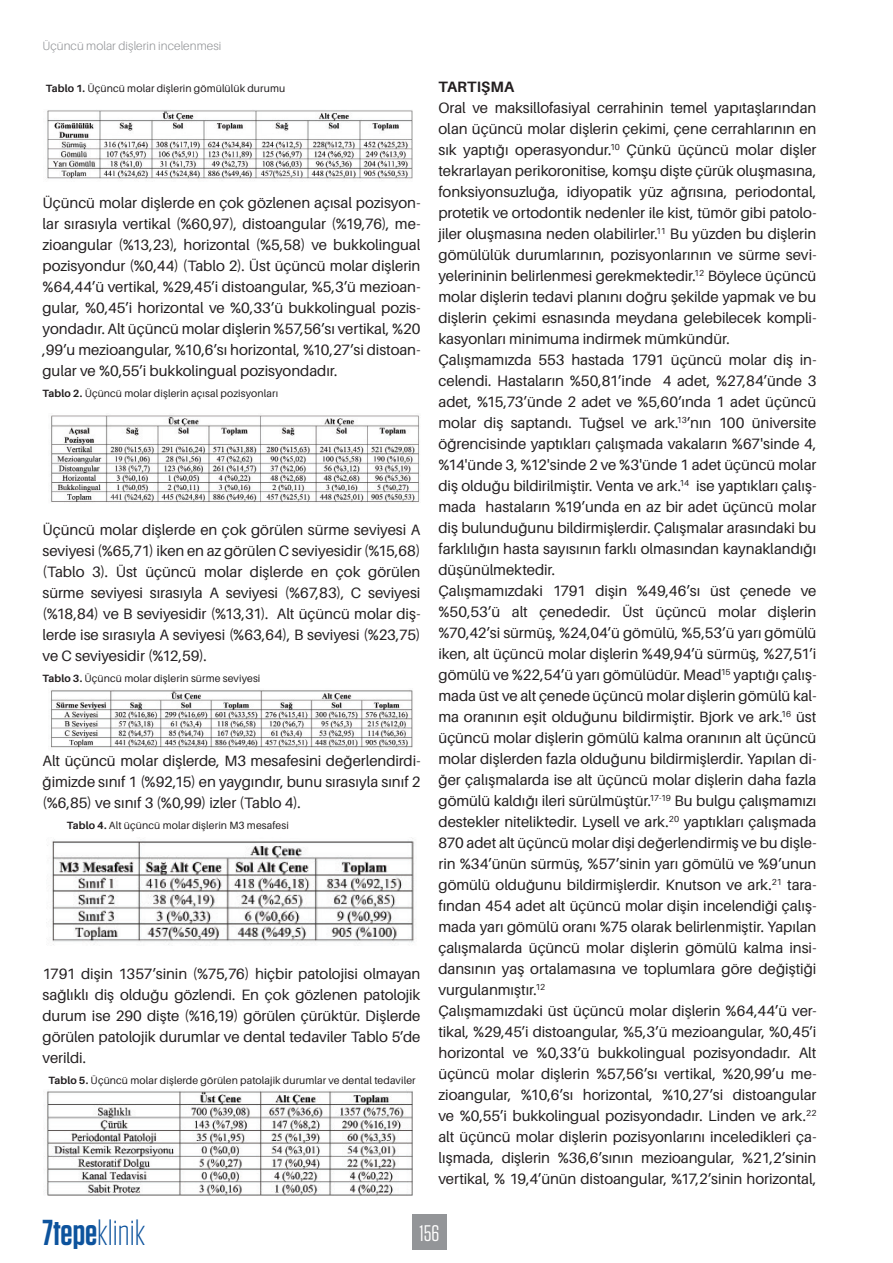
<style>
.page{position:relative;width:893px;height:1263px;background:#fff}
.page>*{position:absolute;margin:0;border:0;box-sizing:border-box;transform-origin:0 0}
.t1{font:300 36px "Tungsten";color:#0d539d}
.t2{font:22.5px "Tungsten";color:#fff}
.t3{font:15px/21px "Aileron";letter-spacing:-.005em;color:#231f20;text-align:justify}
.t4{font:700 15px "Aileron";letter-spacing:.01em;color:#231f20}
.t5{font:300 12px "Aileron";letter-spacing:.005em;color:#939598}
.t6{font:10.5px "Aileron";letter-spacing:.01em;color:#231f20}
.s1{font-weight:700}
.s2{font-weight:600}
</style>
<div class="page">
<div style="left:412px;top:1214px;width:35px;height:36px;background:#939598"></div>
<img style="left:47px;top:110px;width:365px;height:69px">
<img style="left:51px;top:415px;width:369px;height:88px">
<img style="left:51px;top:690px;width:362px;height:58px">
<img style="left:47px;top:837px;width:367px;height:108px">
<img style="left:44px;top:1090px;width:368px;height:106px">
<p class="t5" style="left:43px;top:40px;width:180px">Üçüncü molar dişlerin incelenmesi</p>
<p class="t6" style="left:46px;top:83px;width:241px"><span class="s1">Tablo 1.</span> Üçüncü molar dişlerin gömülülük durumu</p>
<p class="t3" style="left:43px;top:192px;width:379px">Üçüncü molar dişlerde en çok gözlenen açısal pozisyon&shy;lar sırasıyla vertikal (%60,97), distoangular (%19,76), me&shy;zioangular (%13,23), horizontal (%5,58) ve bukkolingual pozisyondur (%0,44) (Tablo 2). Üst üçüncü molar dişlerin %64,44’ü vertikal, %29,45’i distoangular, %5,3’ü mezioan&shy;gular, %0,45’i horizontal ve %0,33’ü bukkolingual pozis&shy;yondadır. Alt üçüncü molar dişlerin %57,56’sı vertikal, %20 ,99’u mezioangular, %10,6’sı horizontal, %10,27’si distoan&shy;gular ve %0,55’i bukkolingual pozisyondadır.</p>
<p class="t6" style="left:43px;top:387px;width:237px"><span class="s1">Tablo 2.</span> Üçüncü molar dişlerin açısal pozisyonları</p>
<p class="t3" style="left:43px;top:519px;width:379px">Üçüncü molar dişlerde en çok görülen sürme seviyesi A seviyesi (%65,71) iken en az görülen C seviyesidir (%15,68) (Tablo 3). Üst üçüncü molar dişlerde en çok görülen sürme seviyesi sırasıyla A seviyesi (%67,83), C seviyesi (%18,84) ve B seviyesidir (%13,31). Alt üçüncü molar diş&shy;lerde ise sırasıyla A seviyesi (%63,64), B seviyesi (%23,75) ve C seviyesidir (%12,59).</p>
<p class="t6" style="left:43px;top:672px;width:219px"><span class="s1">Tablo 3.</span> Üçüncü molar dişlerin sürme seviyesi</p>
<p class="t3" style="left:43px;top:750px;width:379px">Alt üçüncü molar dişlerde, M3 mesafesini değerlendirdi&shy;ğimizde sınıf 1 (%92,15) en yaygındır, bunu sırasıyla sınıf 2 (%6,85) ve sınıf 3 (%0,99) izler (Tablo 4).</p>
<p class="t6" style="left:67px;top:819px;width:223px"><span class="s1">Tablo 4.</span> Alt üçüncü molar dişlerin M3 mesafesi</p>
<p class="t3" style="left:43px;top:963px;width:379px">1791 dişin 1357’sinin (%75,76) hiçbir patolojisi olmayan sağlıklı diş olduğu gözlendi. En çok gözlenen patolojik durum ise 290 dişte (%16,19) görülen çürüktür. Dişlerde görülen patolojik durumlar ve dental tedaviler Tablo 5’de verildi.</p>
<p class="t6" style="left:49px;top:1074px;width:368px"><span class="s1">Tablo 5.</span> Üçüncü molar dişlerde görülen patolajik durumlar ve dental tedaviler</p>
<p class="t4" style="left:438px;top:79px;width:77px">TARTIŞMA</p>
<p class="t3" style="left:438px;top:98px;width:379px">Oral ve maksillofasiyal cerrahinin temel yapıtaşlarından olan üçüncü molar dişlerin çekimi, çene cerrahlarının en sık yaptığı operasyondur.<sup>10</sup> Çünkü üçüncü molar dişler tekrarlayan perikoronitise, komşu dişte çürük oluşmasına, fonksiyonsuzluğa, idiyopatik yüz ağrısına, periodontal, protetik ve ortodontik nedenler ile kist, tümör gibi patolo&shy;jiler oluşmasına neden olabilirler.<sup>11</sup> Bu yüzden bu dişlerin gömülülük durumlarının, pozisyonlarının ve sürme sevi&shy;yelerininin belirlenmesi gerekmektedir.<sup>12</sup> Böylece üçüncü molar dişlerin tedavi planını doğru şekilde yapmak ve bu dişlerin çekimi esnasında meydana gelebilecek kompli&shy;kasyonları minimuma indirmek mümkündür.</p>
<p class="t3" style="left:438px;top:350px;width:379px">Çalışmamızda 553 hastada 1791 üçüncü molar diş in&shy;celendi. Hastaların %50,81’inde 4 adet, %27,84’ünde 3 adet, %15,73’ünde 2 adet ve %5,60’ında 1 adet üçüncü molar diş saptandı. Tuğsel ve ark.<sup>13</sup>’nın 100 üniversite öğrencisinde yaptıkları çalışmada vakaların %67'sinde 4, %14'ünde 3, %12'sinde 2 ve %3'ünde 1 adet üçüncü molar diş olduğu bildirilmiştir. Venta ve ark.<sup>14</sup> ise yaptıkları çalış&shy;mada hastaların %19’unda en az bir adet üçüncü molar diş bulunduğunu bildirmişlerdir. Çalışmalar arasındaki bu farklılığın hasta sayısının farklı olmasından kaynaklandığı düşünülmektedir.</p>
<p class="t3" style="left:438px;top:581px;width:379px">Çalışmamızdaki 1791 dişin %49,46’sı üst çenede ve %50,53’ü alt çenededir. Üst üçüncü molar dişlerin %70,42’si sürmüş, %24,04’ü gömülü, %5,53’ü yarı gömülü iken, alt üçüncü molar dişlerin %49,94’ü sürmüş, %27,51’i gömülü ve %22,54’ü yarı gömülüdür. Mead<sup>15</sup> yaptığı çalış&shy;mada üst ve alt çenede üçüncü molar dişlerin gömülü kal&shy;ma oranının eşit olduğunu bildirmiştir. Bjork ve ark.<sup>16</sup> üst üçüncü molar dişlerin gömülü kalma oranının alt üçüncü molar dişlerden fazla olduğunu bildirmişlerdir. Yapılan di&shy;ğer çalışmalarda ise alt üçüncü molar dişlerin daha fazla gömülü kaldığı ileri sürülmüştür.<sup>17-19</sup> Bu bulgu çalışmamızı destekler niteliktedir. Lysell ve ark.<sup>20</sup> yaptıkları çalışmada 870 adet alt üçüncü molar dişi değerlendirmiş ve bu dişle&shy;rin %34’ünün sürmüş, %57’sinin yarı gömülü ve %9’unun gömülü olduğunu bildirmişlerdir. Knutson ve ark.<sup>21</sup> tara&shy;fından 454 adet alt üçüncü molar dişin incelendiği çalış&shy;mada yarı gömülü oranı %75 olarak belirlenmiştir. Yapılan çalışmalarda üçüncü molar dişlerin gömülü kalma insi&shy;dansının yaş ortalamasına ve toplumlara göre değiştiği vurgulanmıştır.<sup>12</sup></p>
<p class="t3" style="left:438px;top:1001px;width:379px">Çalışmamızdaki üst üçüncü molar dişlerin %64,44’ü ver&shy;tikal, %29,45’i distoangular, %5,3’ü mezioangular, %0,45’i horizontal ve %0,33’ü bukkolingual pozisyondadır. Alt üçüncü molar dişlerin %57,56’sı vertikal, %20,99’u me&shy;zioangular, %10,6’sı horizontal, %10,27’si distoangular ve %0,55’i bukkolingual pozisyondadır. Linden ve ark.<sup>22 </sup>alt üçüncü molar dişlerin pozisyonlarını inceledikleri ça&shy;lışmada, dişlerin %36,6’sının mezioangular, %21,2’sinin vertikal, % 19,4’ünün distoangular, %17,2’sinin horizontal,</p>
<h1 class="t1" style="left:43px;top:1214px;width:104px"><span class="s2">7tepe</span>klinik</h1>
<h2 class="t2" style="left:420px;top:1222px;width:21px">156</h2>
</div>
